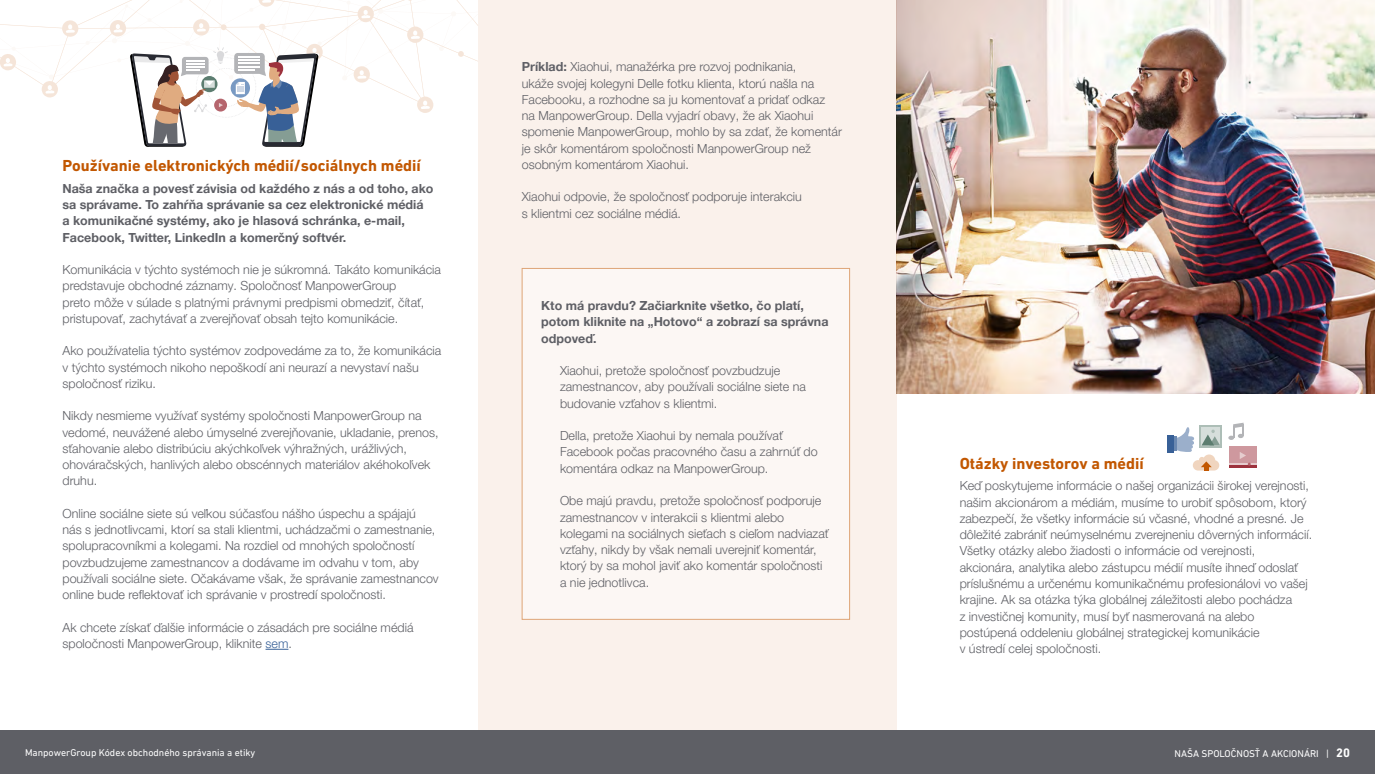
<style>
.page{position:relative;width:1375px;height:774px;background:#fff}
.page>*{position:absolute;margin:0;border:0;box-sizing:border-box;transform-origin:0 0}
.t1{font:700 16.25px "DIN Next LT Pro";color:#c25700}
.t2{font:300 12.5px/16.2px "Helvetica Neue LT Pro";color:#5e5f65}
.t3{font:700 12.5px/16.2px "Helvetica Neue LT Pro";color:#5e5f65}
.t4{font:10px "DIN Next LT Pro";color:#fff}
.s1{color:#386097}
.s2{font-weight:700}
.s3{font-weight:700;font-size:12.5px}
</style>
<div class="page">
<div style="left:478px;top:0;width:419px;height:730px;background:#faf1eb"></div>
<div style="left:522px;top:268px;width:328px;height:351px;background:#fcf7f4"></div>
<svg style="left:0;top:0;width:478px;height:101px"></svg>
<svg style="left:458px;top:51px;width:6px;height:6px"></svg>
<svg style="left:407px;top:26px;width:17px;height:17px"></svg>
<svg style="left:357px;top:5px;width:26px;height:18px"></svg>
<svg style="left:353px;top:66px;width:17px;height:17px"></svg>
<svg style="left:249px;top:0;width:26px;height:12px"></svg>
<svg style="left:62px;top:20px;width:17px;height:17px"></svg>
<svg style="left:41px;top:74px;width:18px;height:24px"></svg>
<svg style="left:0;top:46px;width:17px;height:25px"></svg>
<svg style="left:417px;top:96px;width:17px;height:17px"></svg>
<svg style="left:266px;top:649px;width:22px;height:1px"></svg>
<img style="left:897px;top:0;width:478px;height:394px">
<svg style="left:109px;top:18px;width:214px;height:129px"></svg>
<div style="left:1200px;top:425px;width:22px;height:22px;background:#adbeb7"></div>
<div style="left:1167px;top:435px;width:7px;height:17px;background:#386097"></div>
<div style="left:1229px;top:446px;width:27px;height:20px;background:#ce989e"></div>
<hr style="left:1229px;top:464px;width:27px;height:4px;background:#9d323d">
<hr style="left:1229px;top:463px;width:20px;height:2px;background:#e6ccce">
<svg style="left:1240px;top:452px;width:16px;height:13px"></svg>
<svg style="left:1171px;top:427px;width:49px;height:43px"></svg>
<svg style="left:1228px;top:423px;width:16px;height:17px"></svg>
<div style="left:0;top:730px;width:1375px;height:44px;background:#5e5f65"></div>
<h1 class="t1" style="left:62px;top:156px;width:360px">Používanie elektronických médií/sociálnych médií</h1>
<p class="t3" style="left:62px;top:180px;width:373px">Naša značka a povesť závisia od každého z nás a od toho, ako sa správame. To zahŕňa správanie sa cez elektronické médiá a komunikačné systémy, ako je hlasová schránka, e-mail, Facebook, Twitter, LinkedIn a komerčný softvér.</p>
<p class="t2" style="left:62px;top:261px;width:380px">Komunikácia v týchto systémoch nie je súkromná. Takáto komunikácia predstavuje obchodné záznamy. Spoločnosť ManpowerGroup<br>preto môže v súlade s platnými právnymi predpismi obmedziť, čítať, pristupovať, zachytávať a zverejňovať obsah tejto komunikácie.</p>
<p class="t2" style="left:62px;top:342px;width:380px">Ako používatelia týchto systémov zodpovedáme za to, že komunikácia v týchto systémoch nikoho nepoškodí ani neurazí a nevystaví našu spoločnosť riziku.</p>
<p class="t2" style="left:62px;top:407px;width:378px">Nikdy nesmieme využívať systémy spoločnosti ManpowerGroup na vedomé, neuvážené alebo úmyselné zverejňovanie, ukladanie, prenos, sťahovanie alebo distribúciu akýchkoľvek výhražných, urážlivých, ohováračských, hanlivých alebo obscénnych materiálov akéhokoľvek druhu.</p>
<p class="t2" style="left:62px;top:505px;width:378px">Online sociálne siete sú veľkou súčasťou nášho úspechu a spájajú<br>nás s jednotlivcami, ktorí sa stali klientmi, uchádzačmi o zamestnanie, spolupracovníkmi a kolegami. Na rozdiel od mnohých spoločností povzbudzujeme zamestnancov a dodávame im odvahu v tom, aby používali sociálne siete. Očakávame však, že správanie zamestnancov online bude reflektovať ich správanie v prostredí spoločnosti.</p>
<p class="t2" style="left:62px;top:619px;width:353px">Ak chcete získať ďalšie informácie o zásadách pre sociálne médiá spoločnosti ManpowerGroup, kliknite <span class="s1">sem</span>.</p>
<p class="t2" style="left:522px;top:59px;width:322px"><span class="s2">Príklad:</span> Xiaohui, manažérka pre rozvoj podnikania,<br>ukáže svojej kolegyni Delle fotku klienta, ktorú našla na Facebooku, a rozhodne sa ju komentovať a pridať odkaz<br>na ManpowerGroup. Della vyjadrí obavy, že ak Xiaohui spomenie ManpowerGroup, mohlo by sa zdať, že komentár je skôr komentárom spoločnosti ManpowerGroup než osobným komentárom Xiaohui.</p>
<p class="t2" style="left:522px;top:189px;width:282px">Xiaohui odpovie, že spoločnosť podporuje interakciu s klientmi cez sociálne médiá.</p>
<p class="t3" style="left:541px;top:297px;width:289px">Kto má pravdu? Začiarknite všetko, čo platí, potom kliknite na „Hotovo“ a zobrazí sa správna odpoveď.</p>
<p class="t2" style="left:560px;top:362px;width:248px">Xiaohui, pretože spoločnosť povzbudzuje zamestnancov, aby používali sociálne siete na budovanie vzťahov s klientmi.</p>
<p class="t2" style="left:560px;top:427px;width:259px">Della, pretože Xiaohui by nemala používať<br>Facebook počas pracovného času a zahrnúť do komentára odkaz na ManpowerGroup.</p>
<p class="t2" style="left:560px;top:492px;width:270px">Obe majú pravdu, pretože spoločnosť podporuje zamestnancov v interakcii s klientmi alebo kolegami na sociálnych sieťach s cieľom nadviazať vzťahy, nikdy by však nemali uverejniť komentár, ktorý by sa mohol javiť ako komentár spoločnosti a nie jednotlivca.</p>
<h1 class="t1" style="left:960px;top:453px;width:185px">Otázky investorov a médií</h1>
<p class="t2" style="left:960px;top:477px;width:354px">Keď poskytujeme informácie o našej organizácii širokej verejnosti, našim akcionárom a médiám, musíme to urobiť spôsobom, ktorý zabezpečí, že všetky informácie sú včasné, vhodné a presné. Je dôležité zabrániť neúmyselnému zverejneniu dôverných informácií.<br>Všetky otázky alebo žiadosti o informácie od verejnosti, akcionára, analytika alebo zástupcu médií musíte ihneď odoslať príslušnému a určenému komunikačnému profesionálovi vo vašej krajine. Ak sa otázka týka globálnej záležitosti alebo pochádza<br>z investičnej komunity, musí byť nasmerovaná na alebo postúpená oddeleniu globálnej strategickej komunikácie<br>v ústredí celej spoločnosti.</p>
<p class="t4" style="left:25px;top:746px;width:232px">ManpowerGroup Kódex obchodného správania a etiky</p>
<p class="t4" style="left:1175px;top:747px;width:177px">NAŠA SPOLOČNOSŤ A AKCIONÁRI | <span class="s3">20</span></p>
</div>
